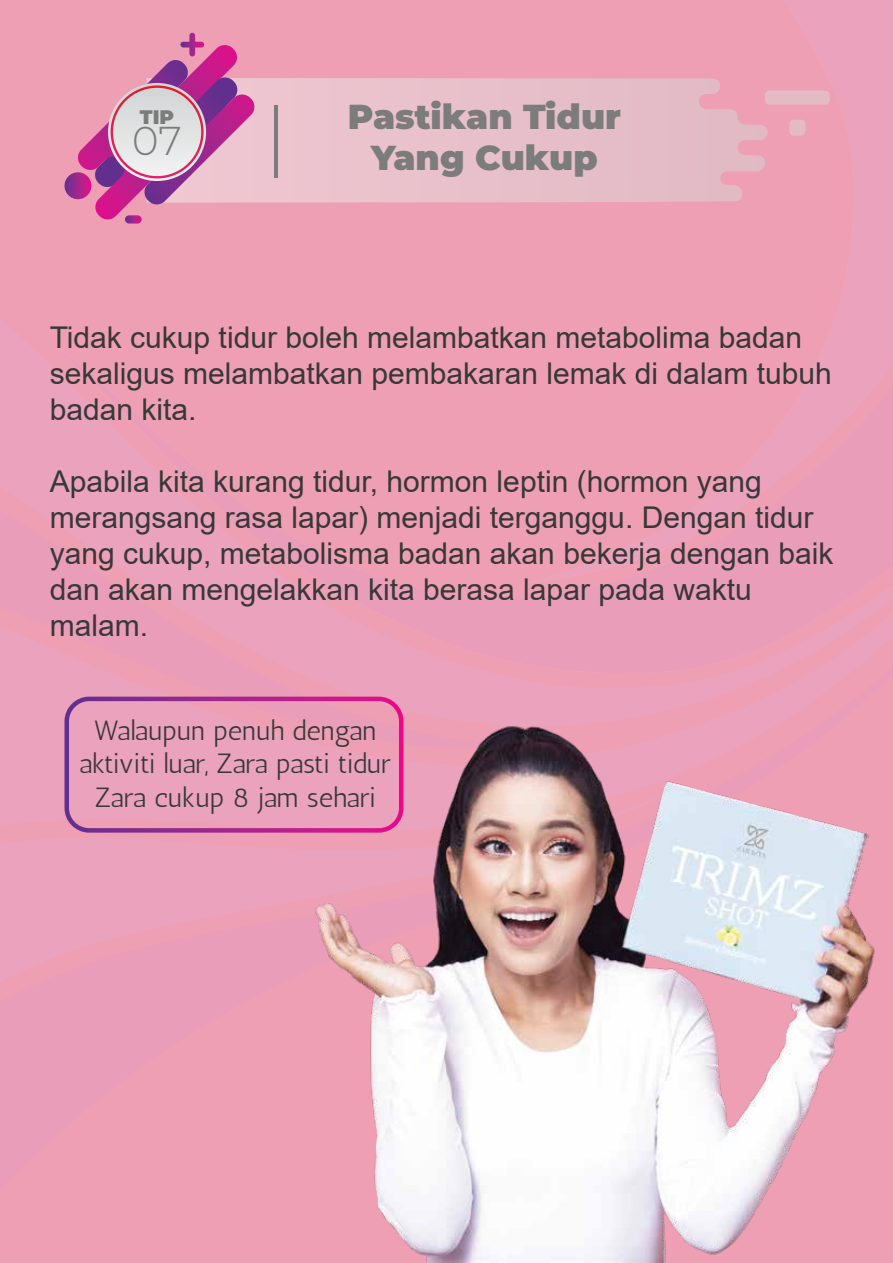
<style>
.page{position:relative;width:893px;height:1263px;background:#fff}
.page>*{position:absolute;margin:0;border:0;box-sizing:border-box;transform-origin:0 0}
.t1{font:300 40.2px "Montserrat";color:#7c7c7c}
.t2{font:900 34.65px/41.5px "Montserrat";color:#7c7c7c;text-align:center}
.t3{font:30px/36px "Arial";color:#383838}
.t4{font:27.75px/33.3px "Antic Sans";color:#383838;text-align:center}
.t5{font:900 19.65px "Montserrat";color:#7c7c7c}
</style>
<div class="page">
<div style="left:59px;top:0;width:464px;height:40px;background:#ee9fb4"></div>
<svg style="left:0;top:146px;width:59px;height:288px;background:#ed9fb6"></svg>
<div style="left:59px;top:40px;width:834px;height:610px;background:#ee9fb4"></div>
<div style="left:0;top:650px;width:893px;height:613px;background:#eb9fb9"></div>
<svg style="left:523px;top:0;width:370px;height:584px;background:#ec9fb6"></svg>
<div style="left:0;top:434px;width:541px;height:319px;background:#eb9fb9"></div>
<svg style="left:256px;top:78px;width:512px;height:125px;background:#e7bdc8"></svg>
<div style="left:765px;top:91px;width:65px;height:14px;background:#e4bbc5;border-radius:4px"></div>
<div style="left:789px;top:120px;width:16px;height:16px;background:#e4bbc5;border-radius:5px"></div>
<hr style="left:274px;top:106px;width:4px;height:72px;background:#7c7c7c">
<svg style="left:65px;top:172px;width:26px;height:27px"></svg>
<svg style="left:125px;top:215px;width:17px;height:9px"></svg>
<svg style="left:77px;top:33px;width:179px;height:188px;background:#d47bab"></svg>
<svg style="left:108px;top:83px;width:98px;height:98px"></svg>
<svg style="left:111px;top:85px;width:93px;height:93px"></svg>
<div style="left:113px;top:88px;width:88px;height:88px;background:linear-gradient(to bottom,#d2d4d5,#f1f1f2);border-radius:44px"></div>
<div style="left:65px;top:697px;width:338px;height:136px;border:4px solid #fff;border-radius:22px"></div>
<img style="left:308px;top:710px;width:585px;height:553px">
<p class="t5" style="left:140px;top:102px;width:36px">TIP</p>
<h1 class="t1" style="left:132px;top:114px;width:51px">07</h1>
<p class="t2" style="left:348px;top:93px;width:275px">Pastikan Tidur<br>Yang Cukup</p>
<p class="t3" style="left:50px;top:319px;width:783px">Tidak cukup tidur boleh melambatkan metabolima badan sekaligus melambatkan pembakaran lemak di dalam tubuh badan kita.</p>
<p class="t3" style="left:50px;top:463px;width:785px">Apabila kita kurang tidur, hormon leptin (hormon yang merangsang rasa lapar) menjadi terganggu. Dengan tidur yang cukup, metabolisma badan akan bekerja dengan baik dan akan mengelakkan kita berasa lapar pada waktu malam.</p>
<p class="t4" style="left:79px;top:714px;width:313px">Walaupun penuh dengan aktiviti luar, Zara pasti tidur<br>Zara cukup 8 jam sehari</p>
</div>
